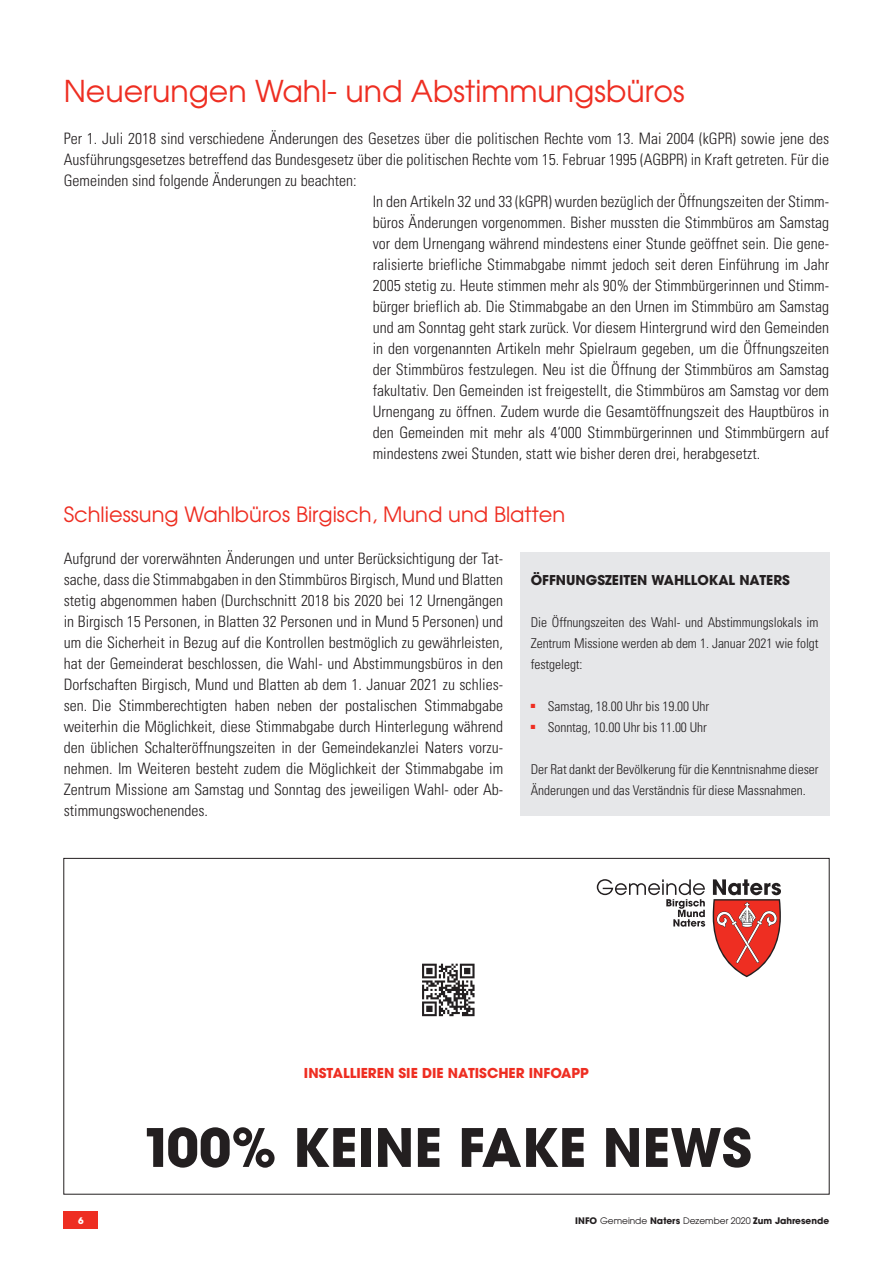
<style>
.page{position:relative;width:893px;height:1263px;background:#fff}
.page>*{position:absolute;margin:0;border:0;box-sizing:border-box;transform-origin:0 0}
.t1{font:700 52.5px "Avant Garde";color:#231f20}
.t2{font:30px "Avant Garde";color:#ee2e22}
.t3{font:21px "Avant Garde";color:#ee2e22}
.t4{font:300 condensed 15.75px/21px "Univers";color:#231f20;text-align:justify}
.t5{font:700 13.65px "Avant Garde";color:#ee2e22}
.t6{font:300 condensed 13.5px/21px "Univers";letter-spacing:-.005em;color:#231f20;text-align:justify}
.t7{font:700 13.5px "Avant Garde";color:#231f20}
.t8{font:700 9px "Avant Garde";color:#231f20}
.t9{font:700 9px "Avant Garde";color:#fff}
.s1{font-weight:400}
</style>
<div class="page">
<div style="left:64px;top:1212px;width:34px;height:17px;background:#ee2e22"></div>
<div style="left:520px;top:553px;width:309px;height:263px;background:#e6e7e9"></div>
<svg style="left:597px;top:879px;width:108px;height:48px"></svg>
<svg style="left:713px;top:879px;width:68px;height:98px"></svg>
<svg style="left:422px;top:964px;width:53px;height:52px"></svg>
<p class="t2" style="left:64px;top:72px;width:623px">Neuerungen Wahl- und Abstimmungsbüros</p>
<p class="t4" style="left:64px;top:128px;width:767px">Per 1. Juli 2018 sind verschiedene Änderungen des Gesetzes über die politischen Rechte vom 13. Mai 2004 (kGPR) sowie jene des Ausführungsgesetzes betreffend das Bundesgesetz über die politischen Rechte vom 15. Februar 1995 (AGBPR) in Kraft getreten. Für die Gemeinden sind folgende Änderungen zu beachten:</p>
<p class="t4" style="left:373px;top:191px;width:458px">In den Artikeln 32 und 33 (kGPR) wurden bezüglich der Öffnungszeiten der Stimm&shy;büros Änderungen vorgenommen. Bisher mussten die Stimmbüros am Samstag vor dem Urnengang während mindestens einer Stunde geöffnet sein. Die gene&shy;ralisierte briefliche Stimmabgabe nimmt jedoch seit deren Einführung im Jahr 2005 stetig zu. Heute stimmen mehr als 90% der Stimmbürgerinnen und Stimm&shy;bürger brieflich ab. Die Stimmabgabe an den Urnen im Stimmbüro am Samstag und am Sonntag geht stark zurück. Vor diesem Hintergrund wird den Gemeinden in den vorgenannten Artikeln mehr Spielraum gegeben, um die Öffnungszeiten der Stimmbüros festzulegen. Neu ist die Öffnung der Stimmbüros am Samstag fakultativ. Den Gemeinden ist freigestellt, die Stimmbüros am Samstag vor dem Urnengang zu öffnen. Zudem wurde die Gesamtöffnungszeit des Hauptbüros in den Gemeinden mit mehr als 4‘000 Stimmbürgerinnen und Stimmbürgern auf mindestens zwei Stunden, statt wie bisher deren drei, herabgesetzt.</p>
<p class="t3" style="left:64px;top:501px;width:503px">Schliessung Wahlbüros Birgisch, Mund und Blatten</p>
<p class="t4" style="left:64px;top:548px;width:441px">Aufgrund der vorerwähnten Änderungen und unter Berücksichtigung der Tat&shy;sache, dass die Stimmabgaben in den Stimmbüros Birgisch, Mund und Blatten stetig abgenommen haben (Durchschnitt 2018 bis 2020 bei 12 Urnengängen in Birgisch 15 Personen, in Blatten 32 Personen und in Mund 5 Personen) und um die Sicherheit in Bezug auf die Kontrollen bestmöglich zu gewährleisten, hat der Gemeinderat beschlossen, die Wahl- und Abstimmungsbüros in den Dorfschaften Birgisch, Mund und Blatten ab dem 1. Januar 2021 zu schlies&shy;sen. Die Stimmberechtigten haben neben der postalischen Stimmabgabe weiterhin die Möglichkeit, diese Stimmabgabe durch Hinterlegung während den üblichen Schalteröffnungszeiten in der Gemeindekanzlei Naters vorzu&shy;nehmen. Im Weiteren besteht zudem die Möglichkeit der Stimmabgabe im Zentrum Missione am Samstag und Sonntag des jeweiligen Wahl- oder Ab&shy;stimmungswochenendes.</p>
<p class="t7" style="left:531px;top:571px;width:261px">ÖFFNUNGSZEITEN WAHLLOKAL NATERS</p>
<p class="t6" style="left:531px;top:612px;width:289px">Die Öffnungszeiten des Wahl- und Abstimmungslokals im Zentrum Missione werden ab dem 1. Januar 2021 wie folgt festgelegt:</p>
<p class="t6" style="left:531px;top:696px;width:180px"><sup>■</sup> Samstag, 18.00 Uhr bis 19.00 Uhr</p>
<p class="t6" style="left:531px;top:717px;width:178px"><sup>■</sup> Sonntag, 10.00 Uhr bis 11.00 Uhr</p>
<p class="t6" style="left:531px;top:759px;width:289px">Der Rat dankt der Bevölkerung für die Kenntnisnahme dieser<br>Änderungen und das Verständnis für diese Massnahmen.</p>
<p class="t5" style="left:304px;top:1064px;width:286px">INSTALLIEREN SIE DIE NATISCHER INFOAPP</p>
<p class="t1" style="left:141px;top:1113px;width:612px">100% KEINE FAKE NEWS</p>
<p class="t9" style="left:78px;top:1215px;width:7px">6</p>
<p class="t8" style="left:575px;top:1215px;width:255px">INFO <span class="s1">Gemeinde</span> Naters <span class="s1">Dezember 2020</span> Zum Jahresende</p>
</div>
